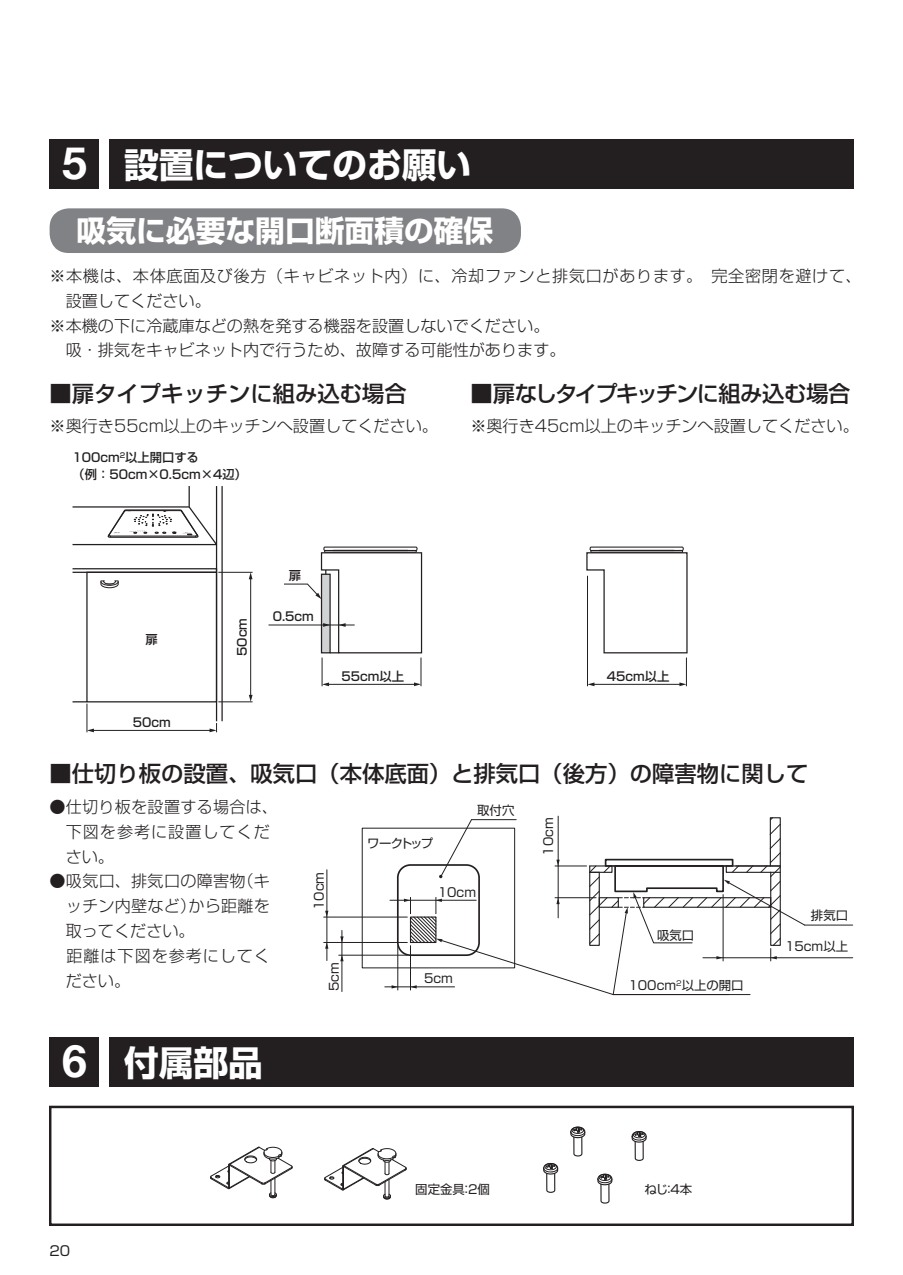
<style>
.page{position:relative;width:903px;height:1275px;background:#fff}
.page>*{position:absolute;margin:0;border:0;box-sizing:border-box;transform-origin:0 0}
.t1{font:700 34.65px "Shin Go Pro";color:#fff}
.t2{font:700 29.75px "Shin Go Pro";color:#fff}
.t3{font:500 22.4px "Shin Go Pro";color:#231f20}
.t4{font:500 22.4px "Shin Go Pro";letter-spacing:-.065em;color:#231f20}
.t5{font:300 16.1px/24.8px "Shin Go Pro";color:#231f20}
.t6{font:300 16.1px "Shin Go Pro";letter-spacing:.04em;color:#231f20}
.t7{font:300 16.1px "Shin Go Pro";letter-spacing:.055em;color:#231f20}
.t8{font:14px "Shin Go Pro";letter-spacing:-.04em;color:#231f20}
.t9{font:13.65px "Shin Go Pro";color:#231f20}
.t10{font:12.42px "Shin Go Pro";color:#231f20}
.t11{font:500 12.25px/16.8px "Shin Go Pro";color:#231f20}
.t12{font:500 10.85px "Shin Go Pro";color:#231f20}
.s1{font-family:"Helvetica Neue";font-size:44.62px}
</style>
<div class="page">
<div style="left:49px;top:1106px;width:805px;height:120px;border:2px solid #231f20"></div>
<div style="left:109px;top:139px;width:744px;height:50px;background:#231f20"></div>
<div style="left:50px;top:139px;width:49px;height:50px;background:#231f20"></div>
<div style="left:50px;top:208px;width:471px;height:45px;background:#808285;border-radius:19px"></div>
<div style="left:72px;top:568px;width:145px;height:5px;border:1px solid #231f20"></div>
<hr style="left:221px;top:486px;width:2px;height:235px;background:#231f20">
<hr style="left:216px;top:486px;width:1px;height:235px;background:#231f20">
<svg style="left:72px;top:486px;width:146px;height:60px"></svg>
<div style="left:323px;top:547px;width:95px;height:4px;border:1px solid #231f20"></div>
<div style="left:589px;top:547px;width:95px;height:4px;border:1px solid #231f20"></div>
<svg style="left:72px;top:571px;width:146px;height:161px"></svg>
<svg style="left:586px;top:549px;width:102px;height:137px"></svg>
<hr style="left:218px;top:701px;width:35px;height:1px;background:#231f20">
<hr style="left:218px;top:572px;width:35px;height:1px;background:#231f20">
<hr style="left:250px;top:578px;width:1px;height:118px;background:#231f20">
<svg style="left:249px;top:572px;width:3px;height:7px"></svg>
<svg style="left:249px;top:695px;width:4px;height:7px"></svg>
<hr style="left:268px;top:625px;width:87px;height:1px;background:#231f20">
<svg style="left:283px;top:549px;width:140px;height:137px"></svg>
<div style="left:362px;top:828px;width:153px;height:140px;border:1px solid #231f20"></div>
<div style="left:397px;top:864px;width:83px;height:92px;border:2px solid #231f20;border-radius:13px"></div>
<hr style="left:390px;top:900px;width:86px;height:1px;background:#231f20">
<hr style="left:324px;top:917px;width:83px;height:1px;background:#231f20">
<hr style="left:324px;top:942px;width:83px;height:1px;background:#231f20">
<hr style="left:327px;top:870px;width:1px;height:90px;background:#231f20">
<hr style="left:339px;top:955px;width:68px;height:1px;background:#231f20">
<hr style="left:342px;top:930px;width:1px;height:61px;background:#231f20">
<hr style="left:397px;top:946px;width:1px;height:44px;background:#231f20">
<hr style="left:385px;top:986px;width:70px;height:1px;background:#231f20">
<hr style="left:558px;top:816px;width:1px;height:50px;background:#231f20">
<hr style="left:771px;top:957px;width:82px;height:1px;background:#231f20">
<hr style="left:805px;top:925px;width:48px;height:1px;background:#231f20">
<svg style="left:325px;top:911px;width:3px;height:6px"></svg>
<svg style="left:325px;top:943px;width:3px;height:6px"></svg>
<svg style="left:340px;top:936px;width:4px;height:6px"></svg>
<svg style="left:340px;top:955px;width:4px;height:6px"></svg>
<svg style="left:392px;top:985px;width:6px;height:3px"></svg>
<svg style="left:404px;top:817px;width:401px;height:178px"></svg>
<div style="left:109px;top:1037px;width:744px;height:49px;background:#231f20"></div>
<div style="left:50px;top:1037px;width:49px;height:49px;background:#231f20"></div>
<svg style="left:324px;top:1148px;width:83px;height:52px"></svg>
<svg style="left:210px;top:1146px;width:83px;height:52px"></svg>
<svg style="left:597px;top:1173px;width:16px;height:31px"></svg>
<svg style="left:631px;top:1131px;width:16px;height:30px"></svg>
<svg style="left:570px;top:1126px;width:16px;height:31px"></svg>
<svg style="left:543px;top:1163px;width:16px;height:30px"></svg>
<h1 class="t1" style="left:62px;top:137px;width:411px"><span class="s1">5</span> 設置についてのお願い</h1>
<h2 class="t2" style="left:77px;top:207px;width:418px">吸気に必要な開口断面積の確保</h2>
<p class="t6" style="left:50px;top:263px;width:813px">※本機は、本体底面及び後方（キャビネット内）に、冷却ファンと排気口があります。 完全密閉を避けて、</p>
<p class="t5" style="left:66px;top:286px;width:147px">設置してください。</p>
<p class="t5" style="left:50px;top:311px;width:501px">※本機の下に冷蔵庫などの熱を発する機器を設置しないでください。</p>
<p class="t5" style="left:50px;top:336px;width:517px">　吸・排気をキャビネット内で行うため、故障する可能性があります。</p>
<h3 class="t3" style="left:50px;top:375px;width:358px">■扉タイプキッチンに組み込む場合</h3>
<p class="t12" style="left:314px;top:413px;width:114px">100cm<sup>2</sup>以上開口する</p>
<p class="t5" style="left:50px;top:412px;width:390px">※奥行き55cm以上のキッチンへ設置してください。</p>
<p class="t11" style="left:73px;top:447px;width:176px">100cm<sup>2</sup>以上開口する<br>（例：50cm×0.5cm×4辺）</p>
<p class="t11" style="left:146px;top:629px;width:14px">扉</p>
<p class="t11" style="left:232px;top:656px;width:39px;rotate:-90deg">50cm</p>
<p class="t11" style="left:289px;top:566px;width:14px">扉</p>
<p class="t11" style="left:273px;top:607px;width:43px">0.5cm</p>
<p class="t12" style="left:270px;top:609px;width:12px">扉</p>
<h3 class="t4" style="left:470px;top:375px;width:382px">■扉なしタイプキッチンに組み込む場合</h3>
<p class="t5" style="left:470px;top:412px;width:390px">※奥行き45cm以上のキッチンへ設置してください。</p>
<p class="t11" style="left:133px;top:712px;width:39px">50cm</p>
<p class="t11" style="left:341px;top:666px;width:64px">55cm以上</p>
<p class="t11" style="left:607px;top:666px;width:64px">45cm以上</p>
<h3 class="t3" style="left:50px;top:755px;width:760px">■仕切り板の設置、吸気口（本体底面）と排気口（後方）の障害物に関して</h3>
<p class="t5" style="left:66px;top:792px;width:214px;text-indent:-16px">●仕切り板を設置する場合は、下図を参考に設置してください。</p>
<p class="t5" style="left:50px;top:867px;width:222px">●吸気口、排気口の障害物（キ</p>
<p class="t5" style="left:66px;top:892px;width:206px">ッチン内壁など）から距離を</p>
<p class="t5" style="left:66px;top:916px;width:130px">取ってください。</p>
<p class="t7" style="left:50px;top:942px;width:222px">　距離は下図を参考にしてく</p>
<p class="t5" style="left:66px;top:966px;width:66px">ださい。</p>
<p class="t10" style="left:477px;top:800px;width:39px">取付穴</p>
<p class="t10" style="left:538px;top:856px;width:40px;rotate:-90deg">10cm</p>
<p class="t10" style="left:367px;top:832px;width:68px">ワークトップ</p>
<p class="t10" style="left:368px;top:835px;width:39px">取付穴</p>
<p class="t10" style="left:309px;top:910px;width:40px;rotate:-90deg">10cm</p>
<p class="t10" style="left:438px;top:882px;width:40px">10cm</p>
<p class="t10" style="left:811px;top:905px;width:39px">排気口</p>
<p class="t8" style="left:132px;top:919px;width:76px">ワークトップ</p>
<p class="t10" style="left:657px;top:925px;width:39px">吸気口</p>
<p class="t10" style="left:785px;top:936px;width:65px">15cm以上</p>
<p class="t10" style="left:324px;top:991px;width:30px;rotate:-90deg">5cm</p>
<p class="t10" style="left:424px;top:968px;width:30px">5cm</p>
<p class="t8" style="left:67px;top:1007px;width:45px;rotate:-90deg">10cm</p>
<p class="t10" style="left:676px;top:971px;width:65px">15cm以上</p>
<p class="t10" style="left:628px;top:975px;width:117px">100cm<sup>2</sup>以上の開口</p>
<h1 class="t1" style="left:62px;top:1035px;width:202px"><span class="s1">6</span> 付属部品</h1>
<p class="t9" style="left:50px;top:1239px;width:22px">20</p>
<p class="t10" style="left:415px;top:1179px;width:76px">固定金具：2個</p>
<p class="t10" style="left:645px;top:1179px;width:49px">ねじ：4本</p>
</div>
